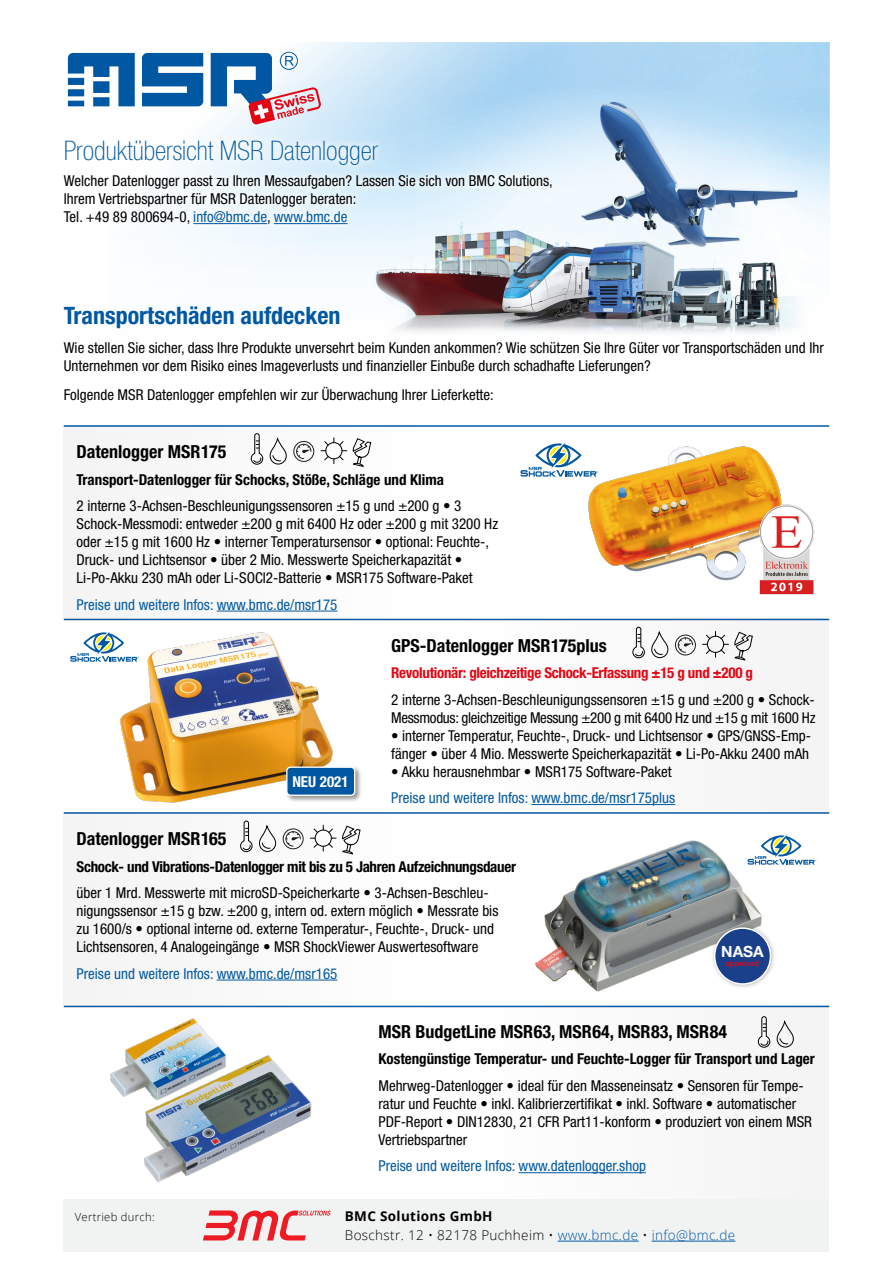
<style>
.page{position:relative;width:893px;height:1263px;background:#fff}
.page>*{position:absolute;margin:0;border:0;box-sizing:border-box;transform-origin:0 0}
.t1{font:100 condensed 27px "Helvetica Neue LT Std";color:#0058a2}
.t2{font:700 condensed 24px "Helvetica Neue LT Pro";color:#0058a2}
.t3{font:700 condensed 18px "Helvetica Neue LT Std";color:#000}
.t4{font:700 15.45px "Helvetica Neue LT Std";color:#fff}
.t5{font:condensed 15px/18px "Helvetica Neue LT Std";color:#000}
.t6{font:condensed 15px "Helvetica Neue LT Std";color:#0058a2}
.t7{font:700 condensed 15px "Helvetica Neue LT Std";color:#000}
.t8{font:700 condensed 15px "Helvetica Neue LT Std";letter-spacing:-.02em;color:#000}
.t9{font:700 condensed 15px "Helvetica Neue LT Std";letter-spacing:-.02em;color:#e30613}
.t10{font:700 condensed 15px "Helvetica Neue LT Std";color:#fff}
.t11{font:300 13.5px/19.5px "Open Sans";letter-spacing:.025em;color:#000}
.t12{font:300 11.25px "Open Sans";letter-spacing:.025em;color:#000}
.t13{font:700 7.95px "Helvetica Neue LT Std";color:#e30613;scale:.92 1}
.s1{color:#0058a2}
.s2{font-weight:700}
</style>
<div class="page">
<hr style="left:519px;top:1172px;width:127px;height:1px;background:#0058a2">
<svg style="left:758px;top:1016px;width:12px;height:32px"></svg>
<svg style="left:776px;top:1020px;width:18px;height:28px"></svg>
<img style="left:110px;top:1018px;width:112px;height:79px">
<img style="left:131px;top:1050px;width:181px;height:133px">
<hr style="left:64px;top:1006px;width:765px;height:1px;background:#0058a2">
<hr style="left:217px;top:980px;width:120px;height:1px;background:#0058a2">
<svg style="left:240px;top:820px;width:13px;height:32px"></svg>
<svg style="left:259px;top:824px;width:17px;height:28px"></svg>
<svg style="left:310px;top:824px;width:51px;height:30px"></svg>
<div style="left:283px;top:828px;width:20px;height:21px;border:1px solid #1e1e1c;border-radius:50%"></div>
<svg style="left:286px;top:831px;width:15px;height:15px"></svg>
<hr style="left:64px;top:812px;width:765px;height:2px;background:#0058a2">
<img style="left:588px;top:446px;width:194px;height:135px">
<hr style="left:217px;top:611px;width:120px;height:1px;background:#0058a2">
<svg style="left:251px;top:433px;width:12px;height:32px"></svg>
<svg style="left:269px;top:437px;width:18px;height:28px"></svg>
<svg style="left:320px;top:437px;width:52px;height:30px"></svg>
<div style="left:293px;top:441px;width:21px;height:21px;border:1px solid #1e1e1c;border-radius:50%"></div>
<svg style="left:296px;top:444px;width:15px;height:15px"></svg>
<img style="left:756px;top:502px;width:59px;height:93px">
<svg style="left:520px;top:442px;width:78px;height:35px"></svg>
<hr style="left:64px;top:425px;width:765px;height:2px;background:#0058a2">
<hr style="left:531px;top:804px;width:144px;height:1px;background:#0058a2">
<svg style="left:632px;top:626px;width:13px;height:32px"></svg>
<svg style="left:651px;top:630px;width:18px;height:29px"></svg>
<svg style="left:702px;top:631px;width:51px;height:30px"></svg>
<div style="left:675px;top:635px;width:21px;height:20px;border:1px solid #1e1e1c;border-radius:50%"></div>
<svg style="left:678px;top:637px;width:15px;height:15px"></svg>
<hr style="left:64px;top:619px;width:765px;height:1px;background:#0058a2">
<img style="left:535px;top:840px;width:227px;height:152px">
<div style="left:710px;top:923px;width:66px;height:67px;background:#000;opacity:.3"></div>
<div style="left:715px;top:928px;width:55px;height:56px;background:#1a408c;border-radius:50%"></div>
<div style="left:714px;top:927px;width:57px;height:58px;border:2px solid #fff;border-radius:50%"></div>
<img style="left:120px;top:632px;width:213px;height:171px">
<div style="left:285px;top:765px;width:77px;height:37px;background:#000;opacity:.4"></div>
<div style="left:287px;top:767px;width:68px;height:28px;background:#0058a2;border-radius:4px"></div>
<div style="left:286px;top:766px;width:69px;height:30px;border:1px solid #fff;border-radius:4px"></div>
<svg style="left:70px;top:631px;width:69px;height:31px"></svg>
<svg style="left:748px;top:834px;width:68px;height:31px"></svg>
<img style="left:185px;top:43px;width:644px;height:290px">
<div style="left:43px;top:27px;width:278px;height:105px;background:#fff"></div>
<svg style="left:68px;top:52px;width:267px;height:73px"></svg>
<svg style="left:179px;top:132px;width:380px;height:100px"></svg>
<hr style="left:193px;top:223px;width:74px;height:1px;background:#0058a2">
<hr style="left:274px;top:223px;width:73px;height:1px;background:#0058a2">
<div style="left:64px;top:1199px;width:765px;height:52px;background:#f1f3f2"></div>
<hr style="left:558px;top:1241px;width:81px;height:1px;background:#0058a2">
<hr style="left:652px;top:1241px;width:83px;height:1px;background:#0058a2">
<svg style="left:203px;top:1210px;width:128px;height:30px"></svg>
<h1 class="t1" style="left:64px;top:135px;width:316px">Produktübersicht MSR Datenlogger</h1>
<p class="t5" style="left:64px;top:172px;width:491px">Welcher Datenlogger passt zu Ihren Messaufgaben? Lassen Sie sich von BMC Solutions,<br>Ihrem Vertriebspartner für MSR Datenlogger beraten:<br>Tel. +49 89 800694-0, <span class="s1">info@bmc.de</span>, <span class="s1">www.bmc.de</span></p>
<h2 class="t2" style="left:64px;top:301px;width:278px">Transportschäden aufdecken</h2>
<p class="t5" style="left:64px;top:338px;width:761px">Wie stellen Sie sicher, dass Ihre Produkte unversehrt beim Kunden ankommen? Wie schützen Sie Ihre Güter vor Transportschäden und Ihr<br>Unternehmen vor dem Risiko eines Imageverlusts und finanzieller Einbuße durch schadhafte Lieferungen?</p>
<p class="t5" style="left:64px;top:385px;width:431px">Folgende MSR Datenlogger empfehlen wir zur Überwachung Ihrer Lieferkette:</p>
<p class="t3" style="left:77px;top:441px;width:151px">Datenlogger MSR175</p>
<p class="t7" style="left:77px;top:470px;width:369px">Transport-Datenlogger für Schocks, Stöße, Schläge und Klima</p>
<p class="t5" style="left:77px;top:497px;width:423px">2 interne 3-Achsen-Beschleunigungssensoren ±15 g und ±200 g • 3<br>Schock-Messmodi: entweder ±200 g mit 6400 Hz oder ±200 g mit 3200 Hz oder ±15 g mit 1600 Hz • interner Temperatursensor • optional: Feuchte-, Druck- und Lichtsensor • über 2 Mio. Messwerte Speicherkapazität • Li-Po-Akku 230 mAh oder Li-SOCI2-Batterie • MSR175 Software-Paket</p>
<p class="t6" style="left:77px;top:596px;width:262px">Preise und weitere Infos: www.bmc.de/msr175</p>
<p class="t3" style="left:391px;top:634px;width:217px">GPS-Datenlogger MSR175plus</p>
<p class="t9" style="left:391px;top:664px;width:363px">Revolutionär: gleichzeitige Schock-Erfassung ±15 g und ±200 g</p>
<p class="t5" style="left:391px;top:690px;width:426px">2 interne 3-Achsen-Beschleunigungssensoren ±15 g und ±200 g • Schock-<br>Messmodus: gleichzeitige Messung ±200 g mit 6400 Hz und ±15 g mit 1600 Hz</p>
<p class="t5" style="left:391px;top:726px;width:421px">• interner Temperatur, Feuchte-, Druck- und Lichtsensor • GPS/GNSS-Emp&shy;fänger • über 4 Mio. Messwerte Speicherkapazität • Li-Po-Akku 2400 mAh</p>
<p class="t5" style="left:391px;top:762px;width:282px">• Akku herausnehmbar • MSR175 Software-Paket</p>
<p class="t6" style="left:391px;top:789px;width:285px">Preise und weitere Infos: www.bmc.de/msr175plus</p>
<p class="t10" style="left:292px;top:772px;width:58px">NEU 2021</p>
<p class="t3" style="left:77px;top:828px;width:151px">Datenlogger MSR165</p>
<p class="t8" style="left:77px;top:857px;width:441px">Schock- und Vibrations-Datenlogger mit bis zu 5 Jahren Aufzeichnungsdauer</p>
<p class="t5" style="left:77px;top:884px;width:423px">über 1 Mrd. Messwerte mit microSD-Speicherkarte • 3-Achsen-Beschleu&shy;nigungssensor ±15 g bzw. ±200 g, intern od. extern möglich • Messrate bis zu 1600/s • optional interne od. externe Temperatur-, Feuchte-, Druck- und Lichtsensoren, 4 Analogeingänge • MSR ShockViewer Auswertesoftware</p>
<p class="t6" style="left:77px;top:964px;width:262px">Preise und weitere Infos: www.bmc.de/msr165</p>
<p class="t4" style="left:721px;top:942px;width:44px">NASA</p>
<p class="t13" style="left:726px;top:958px;width:37px">approved</p>
<p class="t3" style="left:378px;top:1020px;width:350px">MSR BudgetLine MSR63, MSR64, MSR83, MSR84</p>
<p class="t7" style="left:378px;top:1050px;width:438px">Kostengünstige Temperatur- und Feuchte-Logger für Transport und Lager</p>
<p class="t5" style="left:378px;top:1076px;width:435px">Mehrweg-Datenlogger • ideal für den Masseneinsatz • Sensoren für Tempe&shy;ratur und Feuchte • inkl. Kalibrierzertifikat • inkl. Software • automatischer PDF-Report • DIN12830, 21 CFR Part11-konform • produziert von einem MSR Vertriebspartner</p>
<p class="t6" style="left:378px;top:1157px;width:269px">Preise und weitere Infos: www.datenlogger.shop</p>
<p class="t12" style="left:75px;top:1209px;width:81px">Vertrieb durch:</p>
<p class="t11" style="left:345px;top:1205px;width:392px"><span class="s2">BMC Solutions GmbH<br></span>Boschstr. 12 • 82178 Puchheim • <span class="s1">www.bmc.de</span> • <span class="s1">info@bmc.de</span></p>
</div>
